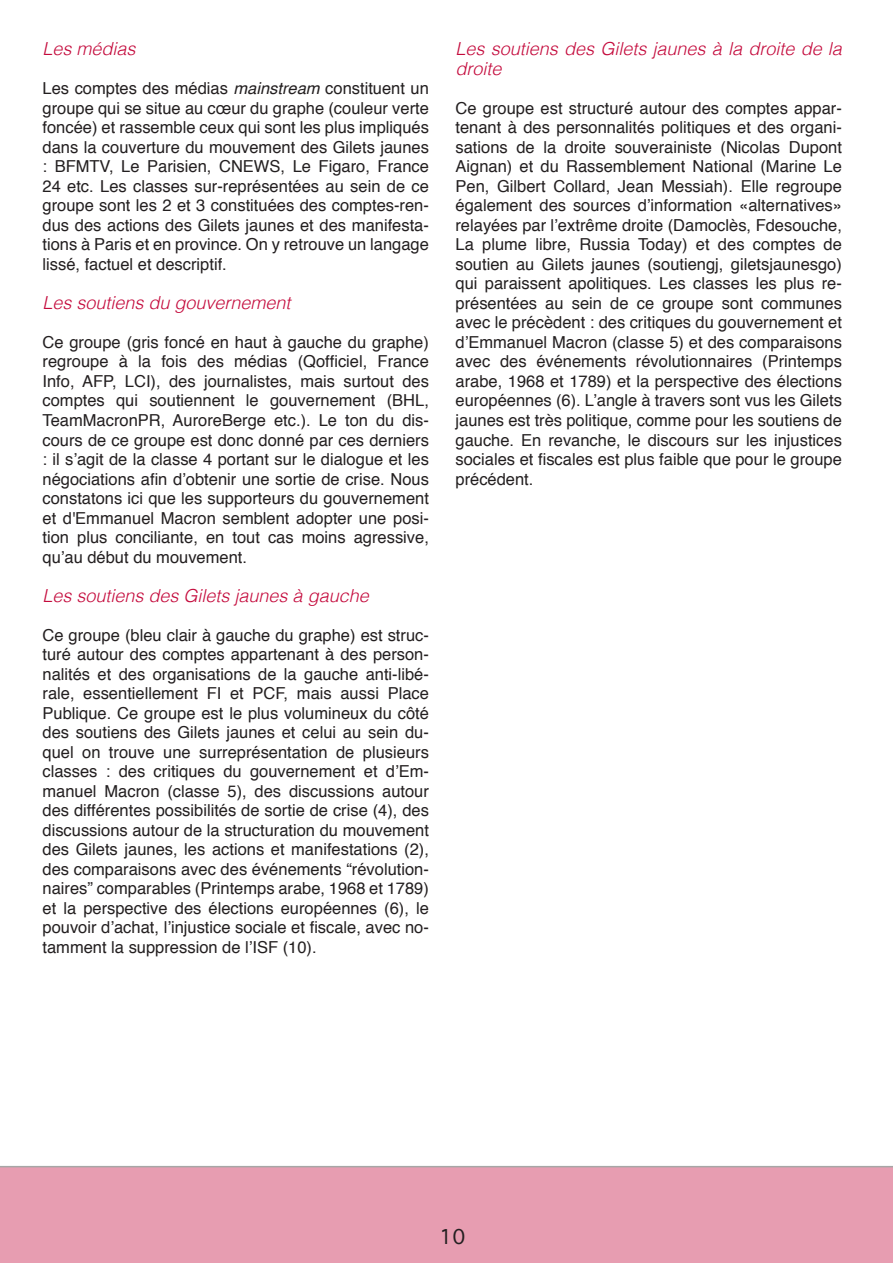
<style>
.page{position:relative;width:893px;height:1263px;background:#fff}
.page>*{position:absolute;margin:0;border:0;box-sizing:border-box;transform-origin:0 0}
.t1{font:19.5px "Geneva";color:#231f20}
.titre_3{font:italic 300 18px/19.5px "Helvetica";color:#c40a3c}
.t2{font:16.5px/19.5px "Helvetica";color:#231f20;text-align:justify}
.s1{font-style:italic}
</style>
<div class="page">
<div style="left:0;top:1166px;width:893px;height:97px;background:#e79db1"></div>
<p class="titre_3" style="left:43px;top:38px;width:95px">Les médias</p>
<p class="t2" style="left:43px;top:79px;width:388px">Les comptes des médias <span class="s1">mainstream</span> constituent un groupe qui se situe au cœur du graphe (couleur verte foncée) et rassemble ceux qui sont les plus impliqués dans la couverture du mouvement des Gilets jaunes : BFMTV, Le Parisien, CNEWS, Le Figaro, France 24 etc. Les classes sur-représentées au sein de ce groupe sont les 2 et 3 constituées des comptes-ren&shy;dus des actions des Gilets jaunes et des manifesta&shy;tions à Paris et en province. On y retrouve un langage lissé, factuel et descriptif.</p>
<p class="titre_3" style="left:43px;top:292px;width:250px">Les soutiens du gouvernement</p>
<p class="t2" style="left:43px;top:333px;width:388px">Ce groupe (gris foncé en haut à gauche du graphe) regroupe à la fois des médias (Qofficiel, France Info, AFP, LCI), des journalistes, mais surtout des comptes qui soutiennent le gouvernement (BHL, TeamMacronPR, AuroreBerge etc.). Le ton du dis&shy;cours de ce groupe est donc donné par ces derniers : il s’agit de la classe 4 portant sur le dialogue et les négociations afin d’obtenir une sortie de crise. Nous constatons ici que les supporteurs du gouvernement et d'Emmanuel Macron semblent adopter une posi&shy;tion plus conciliante, en tout cas moins agressive, qu’au début du mouvement.</p>
<p class="titre_3" style="left:43px;top:584px;width:328px">Les soutiens des Gilets jaunes à gauche</p>
<p class="t2" style="left:43px;top:625px;width:388px">Ce groupe (bleu clair à gauche du graphe) est struc&shy;turé autour des comptes appartenant à des person&shy;nalités et des organisations de la gauche anti-libé&shy;rale, essentiellement FI et PCF, mais aussi Place Publique. Ce groupe est le plus volumineux du côté des soutiens des Gilets jaunes et celui au sein du&shy;quel on trouve une surreprésentation de plusieurs classes : des critiques du gouvernement et d’Em&shy;manuel Macron (classe 5), des discussions autour des différentes possibilités de sortie de crise (4), des discussions autour de la structuration du mouvement des Gilets jaunes, les actions et manifestations (2), des comparaisons avec des événements “révolution&shy;naires” comparables (Printemps arabe, 1968 et 1789) et la perspective des élections européennes (6), le pouvoir d’achat, l’injustice sociale et fiscale, avec no&shy;tamment la suppression de l’ISF (10).</p>
<p class="titre_3" style="left:455px;top:38px;width:388px">Les soutiens des Gilets jaunes à la droite de la droite</p>
<p class="t2" style="left:455px;top:99px;width:388px">Ce groupe est structuré autour des comptes appar&shy;tenant à des personnalités politiques et des organi&shy;sations de la droite souverainiste (Nicolas Dupont Aignan) et du Rassemblement National (Marine Le Pen, Gilbert Collard, Jean Messiah). Elle regroupe également des sources d’information «alternatives» relayées par l’extrême droite (Damoclès, Fdesouche, La plume libre, Russia Today) et des comptes de soutien au Gilets jaunes (soutiengj, giletsjaunesgo) qui paraissent apolitiques. Les classes les plus re&shy;présentées au sein de ce groupe sont communes avec le précèdent : des critiques du gouvernement et d’Emmanuel Macron (classe 5) et des comparaisons avec des événements révolutionnaires (Printemps arabe, 1968 et 1789) et la perspective des élections européennes (6). L’angle à travers sont vus les Gilets jaunes est très politique, comme pour les soutiens de gauche. En revanche, le discours sur les injustices sociales et fiscales est plus faible que pour le groupe précédent.</p>
<p class="t1" style="left:439px;top:1226px;width:28px">10</p>
</div>
